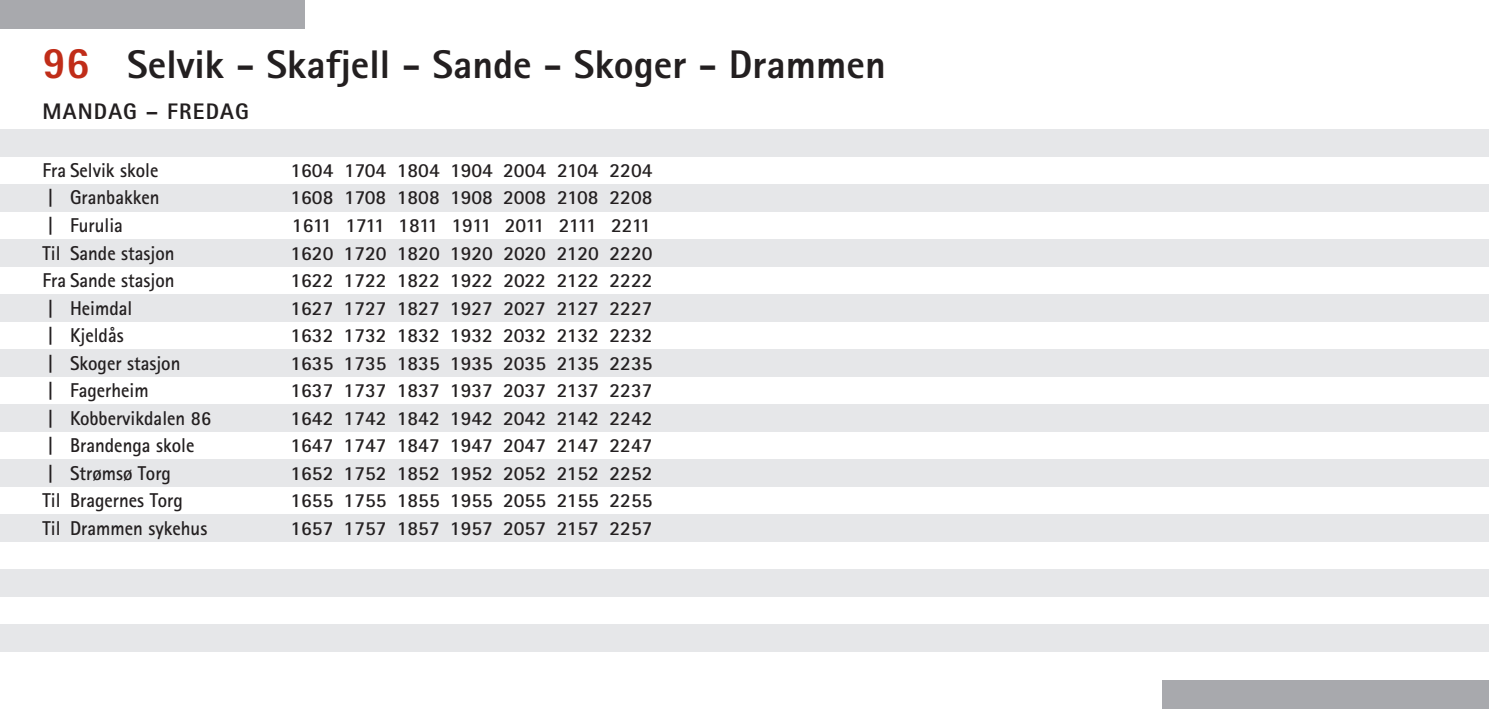
<style>
.page{position:relative;width:1489px;height:709px;background:#fff}
.page>*{position:absolute;margin:0;border:0;box-sizing:border-box;transform-origin:0 0}
.Rutetider{font:800 40px "Rotis Sans Serif";color:#231f20}
.t1{font:800 22.5px "Rotis Sans Serif";letter-spacing:.05em;color:#231f20}
.merknader{font:700 20px "Rotis Sans Serif";color:#231f20}
.rutetider_m_innrykk{font:700 20px "Rotis Sans Serif";color:#231f20;scale:.94 1}
.merknader-2{font:700 20px "Rotis Sans Serif";letter-spacing:-.035em;color:#231f20}
.s1{font-size:45px;color:#c02d19}
</style>
<div class="page">
<div style="left:0;top:129px;width:1488px;height:28px;background:#e6e7e9"></div>
<div style="left:0;top:184px;width:1488px;height:28px;background:#e6e7e9"></div>
<div style="left:0;top:239px;width:1488px;height:28px;background:#e6e7e9"></div>
<div style="left:0;top:294px;width:1488px;height:28px;background:#e6e7e9"></div>
<div style="left:0;top:349px;width:1488px;height:28px;background:#e6e7e9"></div>
<div style="left:0;top:404px;width:1488px;height:28px;background:#e6e7e9"></div>
<div style="left:0;top:459px;width:1488px;height:28px;background:#e6e7e9"></div>
<div style="left:0;top:514px;width:1488px;height:28px;background:#e6e7e9"></div>
<div style="left:0;top:569px;width:1488px;height:28px;background:#e6e7e9"></div>
<div style="left:0;top:624px;width:1488px;height:28px;background:#e6e7e9"></div>
<div style="left:0;top:0;width:305px;height:28px;background:#a8a9ad"></div>
<div style="left:1162px;top:680px;width:326px;height:29px;background:#a8a9ad"></div>
<p class="Rutetider" style="left:43px;top:39px;width:844px"><span class="s1">96</span> Selvik - Skafjell - Sande - Skoger - Drammen</p>
<p class="t1" style="left:43px;top:97px;width:208px">MANDAG – FREDAG</p>
<p class="rutetider_m_innrykk" style="left:43px;top:157px;width:125px">Fra Selvik skole</p>
<p class="rutetider_m_innrykk" style="left:48px;top:185px;width:120px">| Granbakken</p>
<p class="rutetider_m_innrykk" style="left:48px;top:212px;width:81px">| Furulia</p>
<p class="rutetider_m_innrykk" style="left:43px;top:240px;width:142px">Til Sande stasjon</p>
<p class="rutetider_m_innrykk" style="left:43px;top:267px;width:142px">Fra Sande stasjon</p>
<p class="rutetider_m_innrykk" style="left:48px;top:295px;width:91px">| Heimdal</p>
<p class="rutetider_m_innrykk" style="left:48px;top:322px;width:82px">| Kjeldås</p>
<p class="rutetider_m_innrykk" style="left:48px;top:350px;width:142px">| Skoger stasjon</p>
<p class="rutetider_m_innrykk" style="left:48px;top:377px;width:109px">| Fagerheim</p>
<p class="rutetider_m_innrykk" style="left:48px;top:405px;width:175px">| Kobbervikdalen 86</p>
<p class="rutetider_m_innrykk" style="left:48px;top:432px;width:157px">| Brandenga skole</p>
<p class="rutetider_m_innrykk" style="left:48px;top:460px;width:132px">| Strømsø Torg</p>
<p class="rutetider_m_innrykk" style="left:43px;top:487px;width:151px">Til Bragernes Torg</p>
<p class="rutetider_m_innrykk" style="left:43px;top:515px;width:177px">Til Drammen sykehus</p>
<p class="merknader" style="left:290px;top:157px;width:363px">1604 1704 1804 1904 2004 2104 2204</p>
<p class="merknader" style="left:290px;top:185px;width:363px">1608 1708 1808 1908 2008 2108 2208</p>
<p class="merknader-2" style="left:292px;top:212px;width:360px">1611 1711 1811 1911 2011 2111 2211</p>
<p class="merknader" style="left:290px;top:240px;width:363px">1620 1720 1820 1920 2020 2120 2220</p>
<p class="merknader" style="left:290px;top:267px;width:363px">1622 1722 1822 1922 2022 2122 2222</p>
<p class="merknader" style="left:290px;top:295px;width:363px">1627 1727 1827 1927 2027 2127 2227</p>
<p class="merknader" style="left:290px;top:322px;width:363px">1632 1732 1832 1932 2032 2132 2232</p>
<p class="merknader" style="left:290px;top:350px;width:363px">1635 1735 1835 1935 2035 2135 2235</p>
<p class="merknader" style="left:290px;top:377px;width:363px">1637 1737 1837 1937 2037 2137 2237</p>
<p class="merknader" style="left:290px;top:405px;width:363px">1642 1742 1842 1942 2042 2142 2242</p>
<p class="merknader" style="left:290px;top:432px;width:363px">1647 1747 1847 1947 2047 2147 2247</p>
<p class="merknader" style="left:290px;top:460px;width:363px">1652 1752 1852 1952 2052 2152 2252</p>
<p class="merknader" style="left:290px;top:487px;width:363px">1655 1755 1855 1955 2055 2155 2255</p>
<p class="merknader" style="left:290px;top:515px;width:363px">1657 1757 1857 1957 2057 2157 2257</p>
</div>
